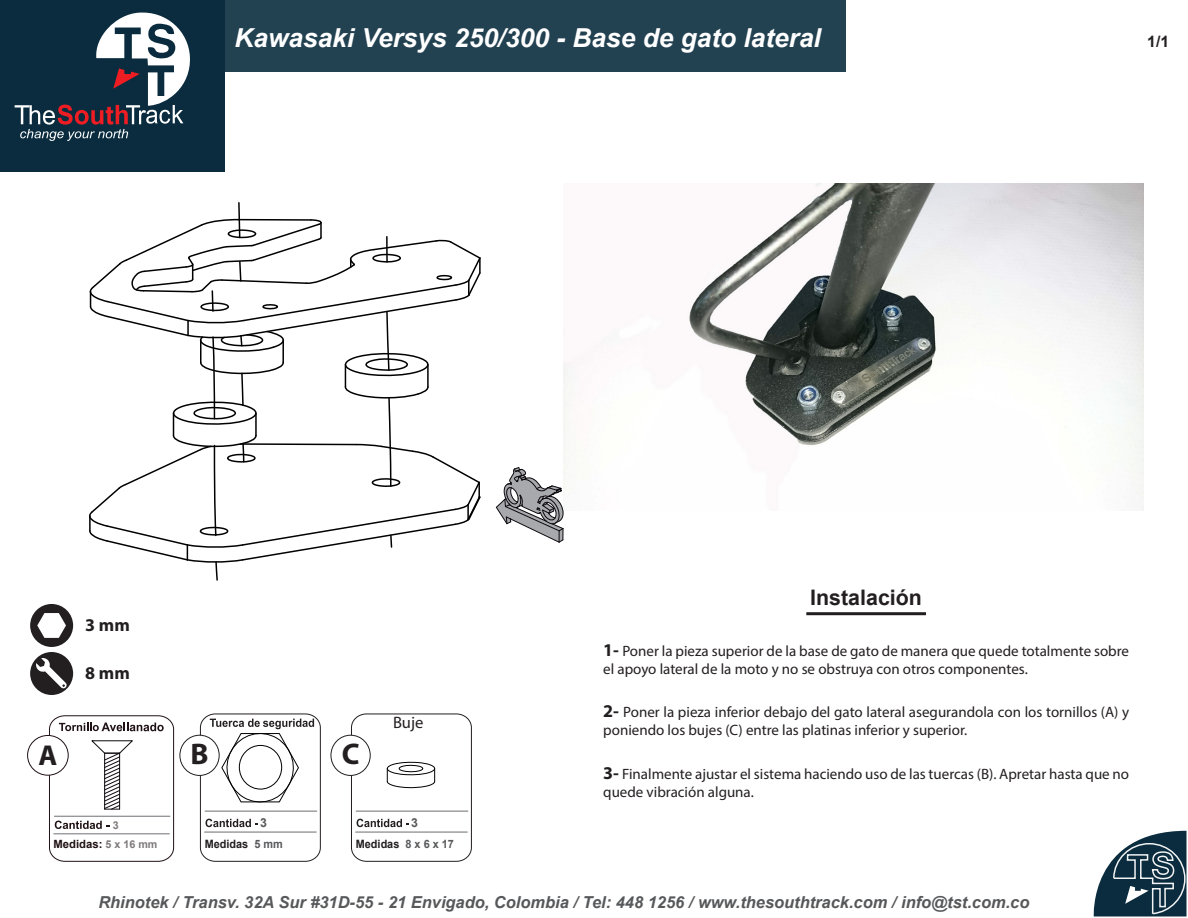
<style>
.page{position:relative;width:1188px;height:918px;background:#fff}
.page>*{position:absolute;margin:0;border:0;box-sizing:border-box;transform-origin:0 0}
.t1{font:700 33.15px "Myriad Pro";color:#231f20}
.t2{font:700 29.85px "Myriad Pro";color:#231f20}
.t3{font:700 28.8px "Myriad Pro";color:#231f20}
.t4{font:italic 700 26.1px "Arial";color:#fff}
.t5{font:700 21.45px "Arial";color:#231f20}
.t6{font:700 18px "Myriad Pro";color:#231f20}
.t7{font:italic 700 16.5px "Arial";color:#57585a}
.t8{font:16.5px "Myriad Pro";color:#231f20}
.t9{font:700 15.75px "Arial";color:#231f20}
.t10{font:15px/18px "Myriad Pro";color:#231f20}
.t11{font:700 12.3px "Arial";color:#57585a}
.t12{font:700 11.55px "Arial";color:#231f20;scale:.95 1}
.t13{font:700 11.4px "Arial";color:#1f1114}
.t14{font:700 10.8px "Arial";color:#7e797b}
.s1{font-size:10.8px;color:#7e797b}
.s2{color:#57585a}
.s3{font-weight:700;font-size:18px}
</style>
<div class="page">
<div style="left:223px;top:0;width:623px;height:72px;background:#224151"></div>
<div style="left:0;top:0;width:224px;height:171px;background:#0a2c3e"></div>
<svg style="left:15px;top:12px;width:175px;height:129px"></svg>
<svg style="left:1093px;top:831px;width:93px;height:85px"></svg>
<div style="left:200px;top:714px;width:121px;height:148px;border:1px solid #231f20;border-radius:14px"></div>
<div style="left:180px;top:735px;width:39px;height:40px;background:#fff;border-radius:50%"></div>
<div style="left:180px;top:735px;width:40px;height:41px;border:1px solid #231f20;border-radius:50%"></div>
<hr style="left:204px;top:832px;width:113px;height:1px;background:#6c6d70">
<hr style="left:205px;top:811px;width:112px;height:1px;background:#6c6d70">
<svg style="left:206px;top:819px;width:52px;height:8px"></svg>
<svg style="left:210px;top:719px;width:104px;height:84px"></svg>
<div style="left:351px;top:714px;width:121px;height:148px;border:1px solid #231f20;border-radius:14px"></div>
<div style="left:331px;top:735px;width:39px;height:40px;background:#fff;border-radius:50%"></div>
<div style="left:331px;top:735px;width:40px;height:41px;border:1px solid #231f20;border-radius:50%"></div>
<hr style="left:355px;top:832px;width:113px;height:1px;background:#6c6d70">
<hr style="left:356px;top:811px;width:112px;height:1px;background:#6c6d70">
<svg style="left:357px;top:819px;width:52px;height:8px"></svg>
<div style="left:27px;top:735px;width:42px;height:41px;border:1px solid #1f1114;border-radius:50%"></div>
<svg style="left:49px;top:715px;width:125px;height:147px"></svg>
<hr style="left:806px;top:612px;width:120px;height:3px;background:#231f20">
<svg style="left:89px;top:202px;width:392px;height:379px"></svg>
<svg style="left:386px;top:761px;width:50px;height:28px"></svg>
<img style="left:563px;top:184px;width:580px;height:324px">
<svg style="left:30px;top:604px;width:43px;height:91px"></svg>
<svg style="left:495px;top:467px;width:69px;height:76px"></svg>
<h3 class="t4" style="left:234px;top:21px;width:588px">Kawasaki Versys 250/300 - Base de gato lateral</h3>
<p class="t9" style="left:1147px;top:31px;width:24px">1/1</p>
<h3 class="t3" style="left:39px;top:737px;width:20px">A</h3>
<p class="t6" style="left:85px;top:613px;width:46px">3 mm</p>
<p class="t6" style="left:85px;top:661px;width:46px">8 mm</p>
<p class="t14" style="left:113px;top:818px;width:7px">3</p>
<p class="t13" style="left:54px;top:836px;width:105px">Medidas: <span class="s1">5 x 16 mm</span></p>
<h2 class="t2" style="left:191px;top:735px;width:20px">B</h2>
<h1 class="t1" style="left:345px;top:732px;width:11px">I</h1>
<h1 class="t1" style="left:194px;top:732px;width:11px">I</h1>
<h2 class="t2" style="left:342px;top:735px;width:19px">C</h2>
<p class="t8" style="left:393px;top:712px;width:32px">Buje</p>
<p class="t11" style="left:260px;top:814px;width:8px">3</p>
<p class="t12" style="left:205px;top:836px;width:84px">Medidas <span class="s2">5 mm</span></p>
<p class="t11" style="left:411px;top:814px;width:8px">3</p>
<p class="t12" style="left:356px;top:836px;width:105px">Medidas <span class="s2">8 x 6 x 17</span></p>
<h3 class="t5" style="left:810px;top:583px;width:113px">Instalación</h3>
<p class="t10" style="left:603px;top:642px;width:527px"><span class="s3">1-</span> Poner la pieza superior de la base de gato de manera que quede totalmente sobre el apoyo lateral de la moto y no se obstruya con otros componentes.</p>
<p class="t10" style="left:603px;top:703px;width:527px"><span class="s3">2-</span> Poner la pieza inferior debajo del gato lateral asegurandola con los tornillos (A) y poniendo los bujes (C) entre las platinas inferior y superior.</p>
<p class="t10" style="left:603px;top:764px;width:527px"><span class="s3">3-</span> Finalmente ajustar el sistema haciendo uso de las tuercas (B). Apretar hasta que no quede vibración alguna.</p>
<p class="t7" style="left:98px;top:891px;width:933px">Rhinotek / Transv. 32A Sur #31D-55 - 21 Envigado, Colombia / Tel: 448 1256 / www.thesouthtrack.com / info@tst.com.co</p>
</div>
